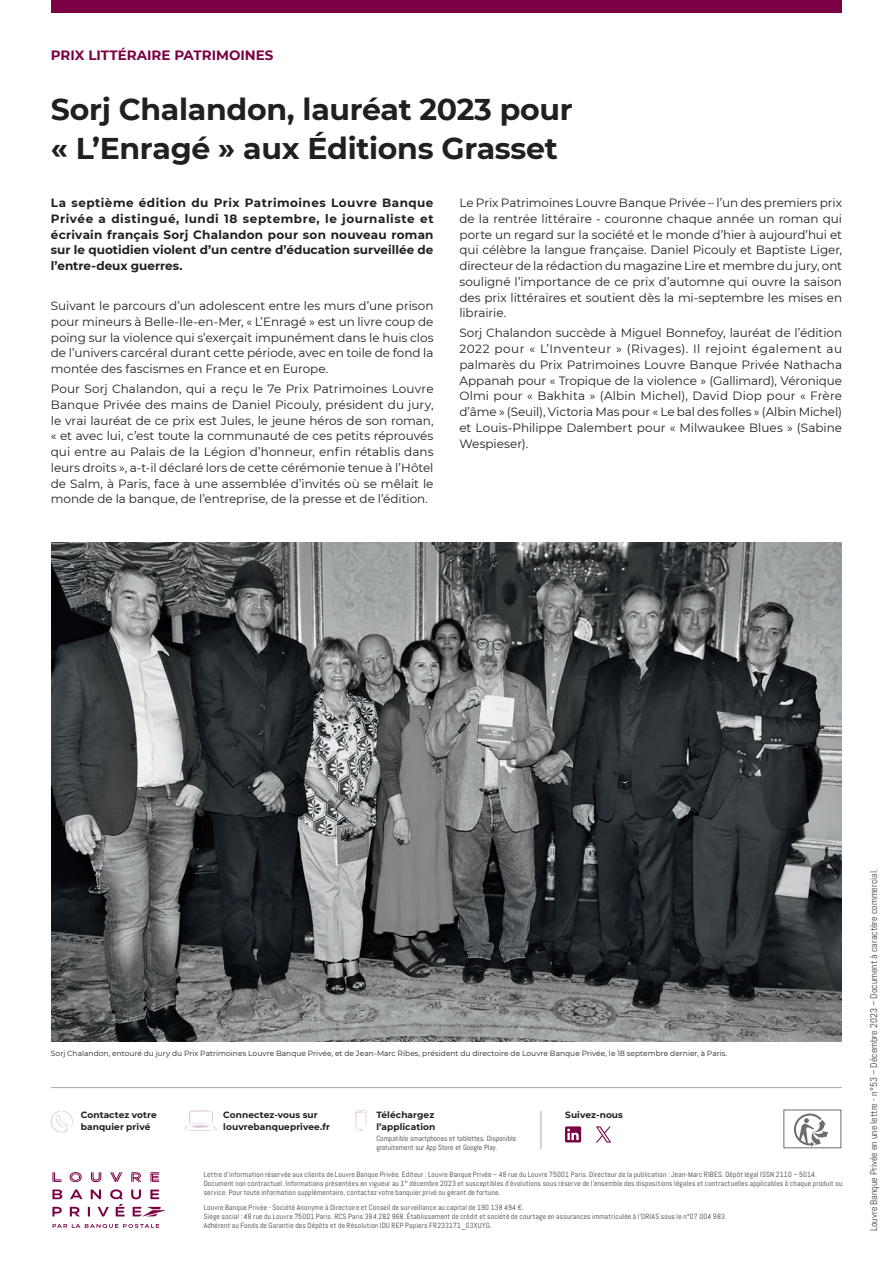
<style>
.page{position:relative;width:893px;height:1263px;background:#fff}
.page>*{position:absolute;margin:0;border:0;box-sizing:border-box;transform-origin:0 0}
.t1{font:700 30px/38.7px "Montserrat";letter-spacing:-.01em;color:#231f20}
.t2{font:700 13.5px "Montserrat";color:#7b0044}
.t3{font:12px/15.8px "Montserrat";color:#231f20;text-align:justify}
.t4{font:700 12px/15.8px "Montserrat";color:#231f20;text-align:justify}
.t5{font:9.75px "Abel";color:#3e3e3f}
.t6{font:700 9px/12px "Montserrat";letter-spacing:.01em;color:#231f20}
.t7{font:7.5px/9px "Abel";letter-spacing:.02em;color:#3e3e3f}
.t8{font:7.5px "Montserrat";letter-spacing:.005em;color:#231f20}
.t9{font:7.5px/9px "Abel";color:#3e3e3f}
</style>
<div class="page">
<hr style="left:892px;top:0;width:1px;height:476px;background:#231f20">
<div style="left:51px;top:0;width:791px;height:13px;background:#7b0044"></div>
<img style="left:51px;top:543px;width:790px;height:498px">
<svg style="left:565px;top:1126px;width:16px;height:16px"></svg>
<svg style="left:794px;top:1113px;width:34px;height:33px"></svg>
<div style="left:783px;top:1110px;width:58px;height:38px;border:1px solid #6c6d70"></div>
<hr style="left:541px;top:1111px;width:1px;height:38px;background:#a8a9ad">
<svg style="left:51px;top:1111px;width:22px;height:21px"></svg>
<svg style="left:183px;top:1111px;width:34px;height:20px"></svg>
<svg style="left:356px;top:1110px;width:10px;height:21px"></svg>
<hr style="left:51px;top:1087px;width:791px;height:1px;background:#a8a9ad">
<svg style="left:52px;top:1172px;width:113px;height:56px"></svg>
<svg style="left:596px;top:1126px;width:15px;height:16px"></svg>
<p class="t2" style="left:51px;top:45px;width:224px">PRIX LITTÉRAIRE PATRIMOINES</p>
<h1 class="t1" style="left:51px;top:88px;width:523px">Sorj Chalandon, lauréat 2023 pour « L’Enragé » aux Éditions Grasset</h1>
<p class="t4" style="left:51px;top:194px;width:384px">La septième édition du Prix Patrimoines Louvre Banque Privée a distingué, lundi 18 septembre, le journaliste et écrivain français Sorj Chalandon pour son nouveau roman sur le quotidien violent d’un centre d’éducation surveillée de l’entre-deux guerres.</p>
<p class="t3" style="left:51px;top:298px;width:384px">Suivant le parcours d’un adolescent entre les murs d’une prison pour mineurs à Belle-Ile-en-Mer, « L’Enragé » est un livre coup de poing sur la violence qui s’exerçait impunément dans le huis clos de l’univers carcéral durant cette période, avec en toile de fond la montée des fascismes en France et en Europe.</p>
<p class="t3" style="left:51px;top:381px;width:384px">Pour Sorj Chalandon, qui a reçu le 7e Prix Patrimoines Louvre Banque Privée des mains de Daniel Picouly, président du jury, le vrai lauréat de ce prix est Jules, le jeune héros de son roman, « et avec lui, c’est toute la communauté de ces petits réprouvés qui entre au Palais de la Légion d’honneur, enfin rétablis dans leurs droits », a-t-il déclaré lors de cette cérémonie tenue à l’Hôtel de Salm, à Paris, face à une assemblée d’invités où se mêlait le monde de la banque, de l’entreprise, de la presse et de l’édition.</p>
<p class="t3" style="left:459px;top:195px;width:384px">Le Prix Patrimoines Louvre Banque Privée – l’un des premiers prix de la rentrée littéraire - couronne chaque année un roman qui porte un regard sur la société et le monde d’hier à aujourd’hui et qui célèbre la langue française. Daniel Picouly et Baptiste Liger, directeur de la rédaction du magazine Lire et membre du jury, ont souligné l’importance de ce prix d’automne qui ouvre la saison des prix littéraires et soutient dès la mi-septembre les mises en librairie.</p>
<p class="t3" style="left:459px;top:325px;width:384px">Sorj Chalandon succède à Miguel Bonnefoy, lauréat de l’édition 2022 pour « L’Inventeur » (Rivages). Il rejoint également au palmarès du Prix Patrimoines Louvre Banque Privée Nathacha Appanah pour « Tropique de la violence » (Gallimard), Véronique Olmi pour « Bakhita » (Albin Michel), David Diop pour « Frère d’âme » (Seuil), Victoria Mas pour « Le bal des folles » (Albin Michel) et Louis-Philippe Dalembert pour « Milwaukee Blues » (Sabine Wespieser).</p>
<p class="t8" style="left:51px;top:1048px;width:678px">Sorj Chalandon, entouré du jury du Prix Patrimoines Louvre Banque Privée, et de Jean-Marc Ribes, président du directoire de Louvre Banque Privée, le 18 septembre dernier, à Paris.</p>
<p class="t6" style="left:81px;top:1108px;width:78px">Contactez votre banquier privé</p>
<p class="t6" style="left:565px;top:1108px;width:59px">Suivez-nous</p>
<p class="t6" style="left:376px;top:1108px;width:61px">Téléchargez l’application</p>
<p class="t6" style="left:223px;top:1109px;width:108px">Connectez-vous sur louvrebanqueprivee.fr</p>
<p class="t9" style="left:376px;top:1134px;width:141px">Compatible smartphones et tablettes. Disponible gratuitement sur App Store et Google Play.</p>
<p class="t7" style="left:204px;top:1169px;width:640px">Lettre d’information réservée aux clients de Louvre Banque Privée. Editeur : Louvre Banque Privée – 48 rue du Louvre 75001 Paris. Directeur de la publication : Jean-Marc RIBES. Dépôt légal ISSN 2110 – 5014.<br>Document non contractuel. Informations présentées en vigueur au 1<sup>er</sup> décembre 2023 et susceptibles d’évolutions sous réserve de l’ensemble des dispositions légales et contractuelles applicables à chaque produit ou service. Pour toute information supplémentaire, contactez votre banquier privé ou gérant de fortune.</p>
<p class="t7" style="left:204px;top:1202px;width:524px">Louvre Banque Privée - Société Anonyme à Directoire et Conseil de surveillance au capital de 190 138 494 €.<br>Siège social : 48 rue du Louvre 75001 Paris. RCS Paris 384 282 968. Établissement de crédit et société de courtage en assurances immatriculée à l’ORIAS sous le n°07 004 983.<br>Adhérent au Fonds de Garantie des Dépôts et de Résolution IDU REP Papiers FR233171_03XUYG.</p>
<p class="t5" style="left:867px;top:1231px;width:363px;rotate:-90deg">Louvre Banque Privée en une lettre - n°53 – Décembre 2023 – Document à caractère commercial.</p>
</div>
